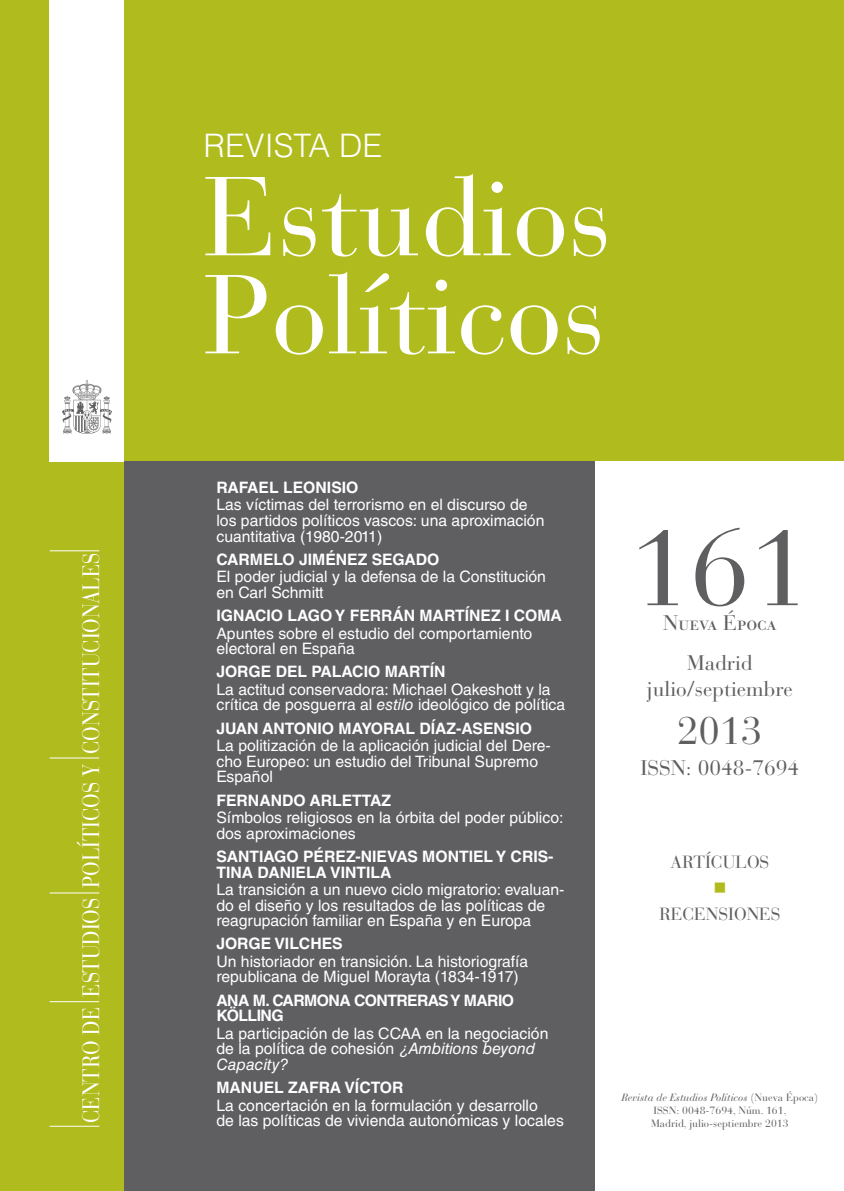
<style>
.page{position:relative;width:844px;height:1191px;background:#fff}
.page>*{position:absolute;margin:0;border:0;box-sizing:border-box;transform-origin:0 0}
.t1{font:111.12px/98px "Bauer Bodoni Std";color:#fff}
.t2{font:107.62px "Bauer Bodoni Std";color:#5f5f62}
.t3{font:38.5px "Bauer Bodoni Std";color:#5f5f62}
.t4{font:300 32.38px "Helvetica LT Std";color:#fff}
.t5{font:23.62px "Bauer Bodoni Std";color:#fff;scale:.85 1}
.t6{font:21px/40.1px "Bauer Bodoni Std";color:#5f5f62;text-align:center}
.t7{font:17.5px "Bauer Bodoni Std";color:#5f5f62}
.t8{font:17.5px "Wingdings";color:#b0bb1d}
.t9{font:15.75px/15.8px "Helvetica LT Std";color:#fff}
.t10{font:700 15.75px/15.8px "Helvetica LT Std";color:#fff}
.t11{font:700 15.75px/15.8px "Helvetica LT Std";letter-spacing:-.035em;color:#fff}
.t12{font:10.5px/12.6px "Bauer Bodoni Std";color:#5f5f62;text-align:center}
.s1{font-style:italic}
</style>
<div class="page">
<div style="left:0;top:0;width:843px;height:1191px;background:#b0bb1d"></div>
<div style="left:50px;top:0;width:74px;height:461px;background:#fff"></div>
<div style="left:124px;top:461px;width:471px;height:730px;background:#5f5f62"></div>
<div style="left:595px;top:461px;width:248px;height:730px;background:#fff"></div>
<hr style="left:50px;top:1001px;width:49px;height:1px;background:#fff">
<hr style="left:50px;top:892px;width:49px;height:1px;background:#fff">
<hr style="left:50px;top:757px;width:49px;height:1px;background:#fff">
<hr style="left:50px;top:550px;width:49px;height:1px;background:#fff">
<hr style="left:50px;top:1125px;width:49px;height:1px;background:#fff">
<img style="left:62px;top:381px;width:50px;height:52px">
<h3 class="t5" style="left:77px;top:1123px;width:670px;rotate:-90deg">centro deestudiospolíticos y constitucionales</h3>
<h3 class="t4" style="left:203px;top:125px;width:180px">REVISTA DE</h3>
<h1 class="t1" style="left:203px;top:169px;width:409px">Estudios<br>Políticos</h1>
<p class="t10" style="left:216px;top:479px;width:143px">RAFAEL LEONISIO</p>
<p class="t9" style="left:216px;top:497px;width:329px">Las víctimas del terrorismo en el discurso de los partidos políticos vascos: una aproximación cuantitativa (1980-2011)</p>
<p class="t10" style="left:216px;top:551px;width:224px">CARMELO JIMÉNEZ SEGADO</p>
<p class="t9" style="left:216px;top:569px;width:331px">El poder judicial y la defensa de la Constitución en Carl Schmitt</p>
<p class="t10" style="left:216px;top:607px;width:347px">IGNACIO LAGO Y FERRÁN MARTÍNEZ I COMA</p>
<p class="t9" style="left:216px;top:625px;width:317px">Apuntes sobre el estudio del comportamiento electoral en España</p>
<p class="t10" style="left:216px;top:664px;width:231px">JORGE DEL PALACIO MARTÍN</p>
<p class="t9" style="left:216px;top:681px;width:350px">La actitud conservadora: Michael Oakeshott y la crítica de posguerra al <span class="s1">estilo</span> ideológico de política</p>
<p class="t10" style="left:216px;top:720px;width:317px">JUAN ANTONIO MAYORAL DÍAZ-ASENSIO</p>
<p class="t9" style="left:216px;top:737px;width:336px">La politización de la aplicación judicial del Dere&shy;cho Europeo: un estudio del Tribunal Supremo<br>Español</p>
<p class="t10" style="left:216px;top:792px;width:176px">FERNANDO AR LETTAZ</p>
<p class="t9" style="left:216px;top:809px;width:348px">Símbolos religiosos en la órbita del poder público: dos aproximaciones</p>
<p class="t10" style="left:216px;top:848px;width:338px">SANTIAGO PÉREZ-NIEVAS MONTIEL Y CRIS-<br>TINA DANIELA VINTILA</p>
<p class="t9" style="left:216px;top:881px;width:349px">La transición a un nuevo ciclo migratorio: evaluan&shy;do el diseño y los resultados de las políticas de reagrupación familiar en España y en Europa</p>
<p class="t10" style="left:216px;top:935px;width:128px">JORGE VILCHES</p>
<p class="t9" style="left:216px;top:953px;width:313px">Un historiador en transición. La historiografía republicana de Miguel Morayta (1834-1917)</p>
<p class="t11" style="left:216px;top:992px;width:299px">ANA M. CARMONA CONTRERAS Y MARIO<br>KÖLLING</p>
<p class="t9" style="left:216px;top:1025px;width:333px">La participación de las CCAA en la negociación de la política de cohesión <span class="s1">¿Ambitions beyond<br>Capacity?</span></p>
<p class="t10" style="left:216px;top:1079px;width:183px">MANUEL ZAFRA VÍCTOR</p>
<p class="t9" style="left:216px;top:1097px;width:349px">La concertación en la formulación y desarrollo<br>de las políticas de vivienda autonómicas y locales</p>
<h2 class="t2" style="left:630px;top:504px;width:181px">161</h2>
<h3 class="t6" style="left:663px;top:603px;width:115px">Nueva Época<br>Madrid</h3>
<h3 class="t6" style="left:646px;top:668px;width:147px">julio/septiembre</h3>
<h3 class="t3" style="left:676px;top:708px;width:87px">2013</h3>
<h3 class="t6" style="left:640px;top:747px;width:160px">ISSN: 0048-7694</h3>
<p class="t7" style="left:670px;top:851px;width:97px">artículos</p>
<p class="t8" style="left:713px;top:878px;width:15px">■</p>
<p class="t7" style="left:658px;top:903px;width:46px">recensi</p>
<p class="t7" style="left:733px;top:903px;width:25px">ones</p>
<p class="t12" style="left:621px;top:1091px;width:198px"><span class="s1">Revista de Estudios Políticos</span> (Nueva Época)<br>ISSN: 0048-7694, Núm. 161,</p>
<p class="t12" style="left:651px;top:1116px;width:139px">Madrid, julio-septiembre 2013</p>
</div>
